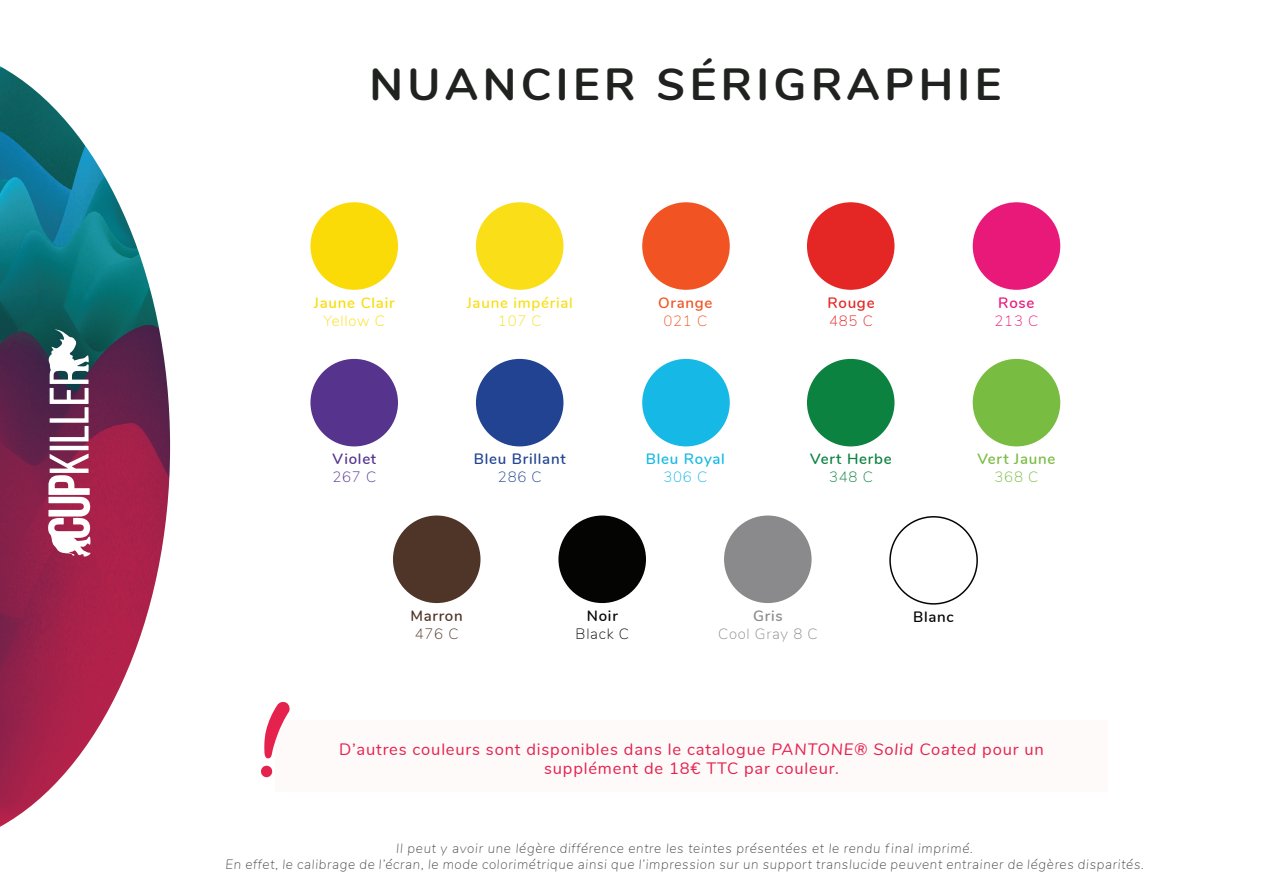
<style>
.page{position:relative;width:1263px;height:893px;background:#fff}
.page>*{position:absolute;margin:0;border:0;box-sizing:border-box;transform-origin:0 0}
.t1{font:700 45px "Nunito";letter-spacing:.1em;color:#202220}
.t2{font:16.5px/19.8px "Nunito";letter-spacing:.05em;color:#e5214e;text-align:center}
.t3{font:600 15px "Nunito";letter-spacing:.05em;color:#f9de18}
.t4{font:600 15px "Nunito";letter-spacing:.05em;color:#214392}
.t5{font:600 15px "Nunito";letter-spacing:.05em;color:#fbdb07}
.t6{font:200 15px "Nunito";letter-spacing:.05em;color:#8a8a8d}
.t7{font:600 15px "Nunito";letter-spacing:.05em;color:#040503}
.t8{font:600 15px "Nunito";letter-spacing:.05em;color:#16b9e5}
.t9{font:600 15px "Nunito";letter-spacing:.05em;color:#0c8240}
.t10{font:600 15px "Nunito";letter-spacing:.05em;color:#79bc42}
.t11{font:200 15px "Nunito";letter-spacing:.05em;color:#fbdb07}
.t12{font:600 15px "Nunito";letter-spacing:.05em;color:#56338d}
.t13{font:600 15px "Nunito";letter-spacing:.05em;color:#4f3428}
.t14{font:200 15px "Nunito";letter-spacing:.05em;color:#040503}
.t15{font:600 15px "Nunito";letter-spacing:.05em;color:#f15322}
.t16{font:600 15px "Nunito";letter-spacing:.05em;color:#e42625}
.t17{font:200 15px "Nunito";color:#56338d}
.t18{font:200 15px "Nunito";color:#4f3428}
.t19{font:600 15px "Nunito";color:#8a8a8d}
.t20{font:200 15px "Nunito";color:#f9de18}
.t21{font:200 15px "Nunito";color:#214392}
.t22{font:200 15px "Nunito";color:#f15322}
.t23{font:200 15px "Nunito";color:#16b9e5}
.t24{font:200 15px "Nunito";color:#e42625}
.t25{font:200 15px "Nunito";color:#0c8240}
.t26{font:600 15px "Nunito";color:#e9197a}
.t27{font:200 15px "Nunito";color:#e9197a}
.t28{font:200 15px "Nunito";color:#79bc42}
.t29{font:italic 200 13.5px/16.2px "Nunito";letter-spacing:.05em;color:#454647;text-align:center}
.s1{font-style:italic}
</style>
<div class="page">
<div style="left:275px;top:720px;width:833px;height:72px;background:#fefaf9"></div>
<svg style="left:264px;top:701px;width:26px;height:58px"></svg>
<svg style="left:261px;top:766px;width:11px;height:11px"></svg>
<div style="left:310px;top:202px;width:88px;height:88px;background:#fbdb07;border-radius:50%"></div>
<div style="left:310px;top:359px;width:88px;height:87px;background:#56338d;border-radius:50%"></div>
<div style="left:393px;top:515px;width:87px;height:88px;background:#4f3428;border-radius:50%"></div>
<div style="left:558px;top:515px;width:88px;height:88px;background:#040503;border-radius:50%"></div>
<div style="left:724px;top:515px;width:87px;height:88px;background:#8a8a8d;border-radius:50%"></div>
<div style="left:889px;top:516px;width:89px;height:89px;border:2px solid #040503;border-radius:50%"></div>
<div style="left:476px;top:202px;width:87px;height:88px;background:#f9de18;border-radius:50%"></div>
<div style="left:476px;top:359px;width:87px;height:87px;background:#214392;border-radius:50%"></div>
<div style="left:642px;top:202px;width:88px;height:88px;background:#f15322;border-radius:50%"></div>
<div style="left:642px;top:359px;width:88px;height:87px;background:#16b9e5;border-radius:50%"></div>
<div style="left:807px;top:202px;width:87px;height:88px;background:#e42625;border-radius:50%"></div>
<div style="left:807px;top:359px;width:87px;height:87px;background:#0c8240;border-radius:50%"></div>
<div style="left:973px;top:202px;width:87px;height:88px;background:#e9197a;border-radius:50%"></div>
<div style="left:973px;top:359px;width:87px;height:87px;background:#79bc42;border-radius:50%"></div>
<img style="left:0;top:66px;width:170px;height:761px">
<svg style="left:6px;top:330px;width:123px;height:226px"></svg>
<h1 class="t1" style="left:369px;top:51px;width:633px">NUANCIER SÉRIGRAPHIE</h1>
<p class="t5" style="left:314px;top:292px;width:82px">Jaune Clair</p>
<p class="t11" style="left:324px;top:310px;width:63px">Yellow C</p>
<p class="t12" style="left:332px;top:448px;width:45px">Violet</p>
<p class="t17" style="left:332px;top:466px;width:45px">267 C</p>
<p class="t3" style="left:467px;top:292px;width:108px">Jaune impérial</p>
<p class="t20" style="left:498px;top:310px;width:45px">107 C</p>
<p class="t4" style="left:474px;top:448px;width:93px">Bleu Brillant</p>
<p class="t21" style="left:498px;top:466px;width:45px">286 C</p>
<p class="t15" style="left:658px;top:292px;width:56px">Orange</p>
<p class="t22" style="left:663px;top:310px;width:45px">021 C</p>
<p class="t8" style="left:646px;top:448px;width:81px">Bleu Royal</p>
<p class="t23" style="left:663px;top:466px;width:45px">306 C</p>
<p class="t16" style="left:827px;top:292px;width:49px">Rouge</p>
<p class="t24" style="left:829px;top:310px;width:45px">485 C</p>
<p class="t9" style="left:810px;top:448px;width:83px">Vert Herbe</p>
<p class="t25" style="left:829px;top:466px;width:45px">348 C</p>
<p class="t26" style="left:998px;top:292px;width:38px">Rose</p>
<p class="t27" style="left:994px;top:310px;width:45px">213 C</p>
<p class="t10" style="left:977px;top:448px;width:79px">Vert Jaune</p>
<p class="t28" style="left:994px;top:466px;width:45px">368 C</p>
<p class="t13" style="left:410px;top:604px;width:54px">Marron</p>
<p class="t18" style="left:415px;top:622px;width:45px">476 C</p>
<p class="t7" style="left:587px;top:605px;width:32px">Noir</p>
<p class="t14" style="left:576px;top:623px;width:55px">Black C</p>
<p class="t19" style="left:753px;top:605px;width:31px">Gris</p>
<p class="t6" style="left:718px;top:623px;width:101px">Cool Gray 8 C</p>
<p class="t7" style="left:913px;top:605px;width:42px">Blanc</p>
<p class="t2" style="left:339px;top:738px;width:706px">D’autres couleurs sont disponibles dans le catalogue <span class="s1">PANTONE® Solid Coated</span> pour un supplément de 18€ TTC par couleur.</p>
<p class="t29" style="left:225px;top:839px;width:920px">Il peut y avoir une légère différence entre les teintes présentées et le rendu final imprimé.<br>En effet, le calibrage de l’écran, le mode colorimétrique ainsi que l’impression sur un support translucide peuvent entrainer de légères disparités.</p>
</div>
